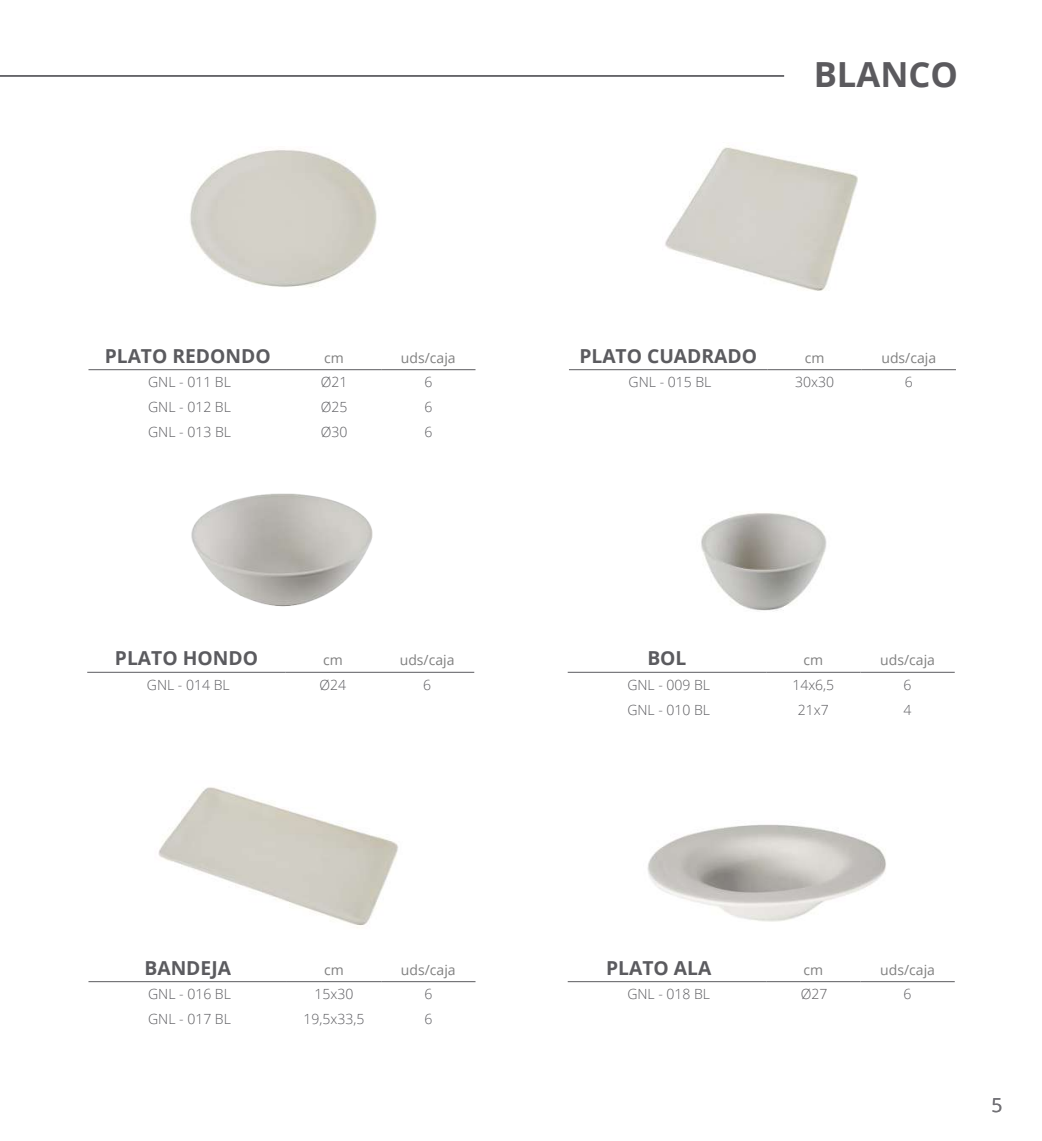
<style>
.page{position:relative;width:1042px;height:1141px;background:#fff}
.page>*{position:absolute;margin:0;border:0;box-sizing:border-box;transform-origin:0 0}
.t1{font:700 34.65px "Open Sans";color:#5b5a5e}
.t2{font:700 19.25px "Open Sans";color:#5b5b5f}
.t3{font:19.25px "Open Sans";color:#727176}
.t4{font:300 14px "Open Sans";color:#5b5b5f}
.t5{font:14px "Open Sans";color:#808080}
.t6{font:300 14px "Open Sans";color:#5b5a5e}
</style>
<div class="page">
<hr style="left:0;top:75px;width:784px;height:2px;background:#5b5b5f">
<hr style="left:766px;top:672px;width:94px;height:1px;background:#5b5b5f">
<hr style="left:860px;top:672px;width:95px;height:1px;background:#5b5b5f">
<hr style="left:568px;top:672px;width:198px;height:1px;background:#5b5b5f">
<hr style="left:767px;top:369px;width:94px;height:1px;background:#5b5b5f">
<hr style="left:861px;top:369px;width:95px;height:1px;background:#5b5b5f">
<hr style="left:569px;top:369px;width:198px;height:1px;background:#5b5b5f">
<hr style="left:286px;top:672px;width:94px;height:1px;background:#5b5b5f">
<hr style="left:380px;top:672px;width:94px;height:1px;background:#5b5b5f">
<hr style="left:87px;top:672px;width:199px;height:1px;background:#5b5b5f">
<hr style="left:287px;top:369px;width:94px;height:1px;background:#5b5b5f">
<hr style="left:381px;top:369px;width:94px;height:1px;background:#5b5b5f">
<hr style="left:88px;top:369px;width:199px;height:1px;background:#5b5b5f">
<hr style="left:287px;top:981px;width:94px;height:1px;background:#5b5b5f">
<hr style="left:381px;top:981px;width:94px;height:1px;background:#5b5b5f">
<hr style="left:88px;top:981px;width:199px;height:1px;background:#5b5b5f">
<hr style="left:766px;top:981px;width:94px;height:1px;background:#5b5b5f">
<hr style="left:860px;top:981px;width:95px;height:1px;background:#5b5b5f">
<hr style="left:568px;top:981px;width:198px;height:1px;background:#5b5b5f">
<img style="left:647px;top:824px;width:239px;height:98px">
<img style="left:191px;top:493px;width:182px;height:114px">
<img style="left:701px;top:513px;width:126px;height:98px">
<img style="left:190px;top:150px;width:187px;height:137px">
<img style="left:158px;top:787px;width:240px;height:141px">
<img style="left:665px;top:147px;width:193px;height:144px">
<h1 class="t1" style="left:813px;top:50px;width:146px">BLANCO</h1>
<h2 class="t2" style="left:105px;top:342px;width:167px">PLATO REDONDO</h2>
<p class="t5" style="left:324px;top:348px;width:21px">cm</p>
<p class="t5" style="left:401px;top:348px;width:56px">uds/caja</p>
<p class="t4" style="left:148px;top:373px;width:84px">GNL - 011 BL</p>
<p class="t4" style="left:321px;top:373px;width:28px">Ø21</p>
<p class="t4" style="left:424px;top:373px;width:9px">6</p>
<p class="t4" style="left:148px;top:397px;width:84px">GNL - 012 BL</p>
<p class="t4" style="left:321px;top:397px;width:28px">Ø25</p>
<p class="t4" style="left:424px;top:397px;width:9px">6</p>
<p class="t4" style="left:148px;top:422px;width:84px">GNL - 013 BL</p>
<p class="t4" style="left:321px;top:422px;width:28px">Ø30</p>
<p class="t4" style="left:424px;top:422px;width:9px">6</p>
<h2 class="t2" style="left:579px;top:342px;width:179px">PLATO CUADRADO</h2>
<p class="t5" style="left:805px;top:348px;width:21px">cm</p>
<p class="t5" style="left:881px;top:348px;width:56px">uds/caja</p>
<p class="t4" style="left:628px;top:373px;width:84px">GNL - 015 BL</p>
<p class="t4" style="left:795px;top:373px;width:40px">30x30</p>
<p class="t4" style="left:905px;top:373px;width:9px">6</p>
<h2 class="t2" style="left:115px;top:645px;width:144px">PLATO HONDO</h2>
<p class="t5" style="left:323px;top:651px;width:21px">cm</p>
<p class="t5" style="left:400px;top:651px;width:56px">uds/caja</p>
<p class="t4" style="left:147px;top:675px;width:84px">GNL - 014 BL</p>
<p class="t4" style="left:319px;top:675px;width:28px">Ø24</p>
<p class="t4" style="left:423px;top:675px;width:9px">6</p>
<h2 class="t2" style="left:647px;top:645px;width:41px">BOL</h2>
<p class="t5" style="left:803px;top:651px;width:21px">cm</p>
<p class="t5" style="left:880px;top:651px;width:56px">uds/caja</p>
<p class="t4" style="left:627px;top:675px;width:84px">GNL - 009 BL</p>
<p class="t4" style="left:792px;top:675px;width:43px">14x6,5</p>
<p class="t4" style="left:903px;top:675px;width:9px">6</p>
<p class="t4" style="left:627px;top:700px;width:84px">GNL - 010 BL</p>
<p class="t4" style="left:798px;top:700px;width:32px">21x7</p>
<p class="t4" style="left:903px;top:700px;width:9px">4</p>
<h2 class="t2" style="left:144px;top:954px;width:88px">BANDEJA</h2>
<p class="t5" style="left:324px;top:960px;width:21px">cm</p>
<p class="t5" style="left:401px;top:960px;width:56px">uds/caja</p>
<p class="t4" style="left:148px;top:985px;width:84px">GNL - 016 BL</p>
<p class="t4" style="left:315px;top:985px;width:40px">15x30</p>
<p class="t4" style="left:424px;top:985px;width:9px">6</p>
<h2 class="t2" style="left:606px;top:954px;width:107px">PLATO ALA</h2>
<p class="t5" style="left:803px;top:960px;width:21px">cm</p>
<p class="t5" style="left:880px;top:960px;width:56px">uds/caja</p>
<p class="t4" style="left:627px;top:985px;width:84px">GNL - 018 BL</p>
<p class="t6" style="left:801px;top:985px;width:28px">Ø27</p>
<p class="t4" style="left:903px;top:985px;width:9px">6</p>
<p class="t4" style="left:148px;top:1009px;width:84px">GNL - 017 BL</p>
<p class="t4" style="left:304px;top:1009px;width:62px">19,5x33,5</p>
<p class="t4" style="left:424px;top:1009px;width:9px">6</p>
<h2 class="t3" style="left:991px;top:1092px;width:13px">5</h2>
</div>
